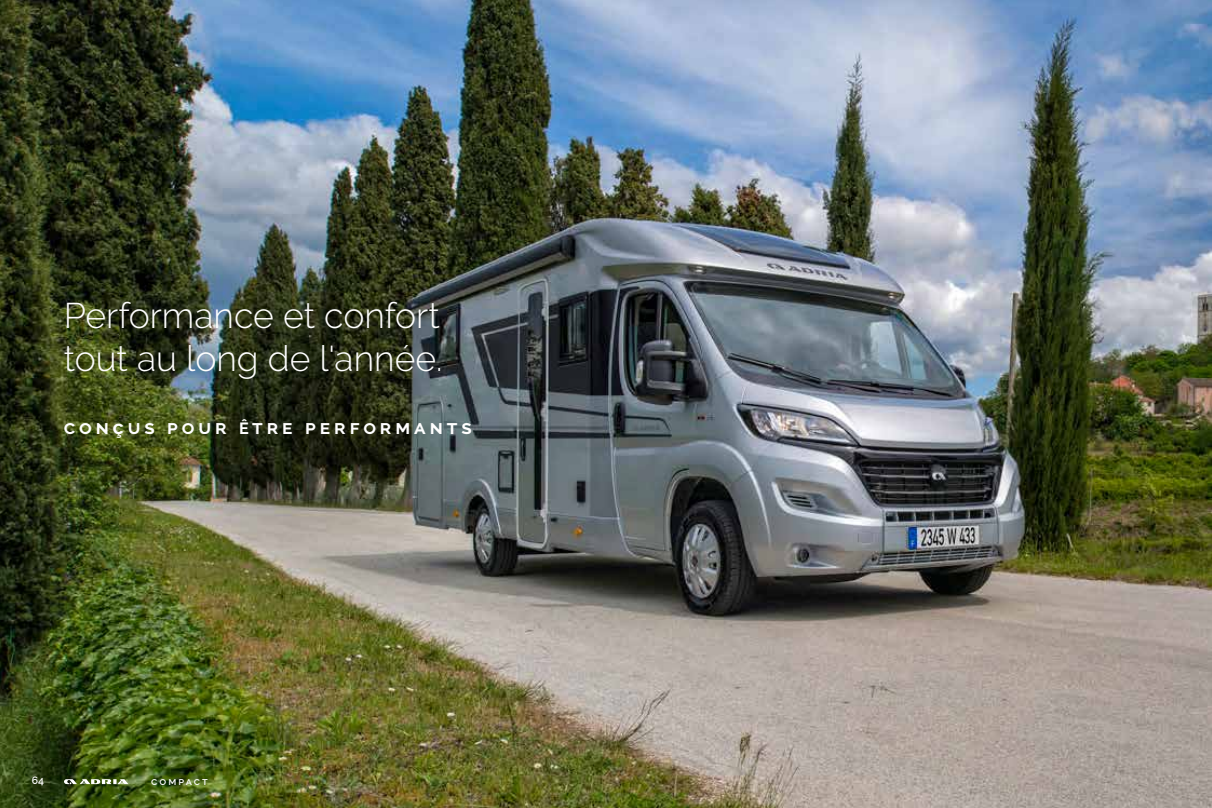
<style>
.page{position:relative;width:1212px;height:808px;background:#fff}
.page>*{position:absolute;margin:0;border:0;box-sizing:border-box;transform-origin:0 0}
.t1{font:300 35.55px/42.6px "Raleway";color:#fff}
.t2{font:700 19.5px "Raleway";letter-spacing:.2em;color:#fff}
.t3{font:600 10.5px "Raleway";color:#fff}
.s1{font-size:16.2px}
</style>
<div class="page">
<img style="left:0;top:0;width:1212px;height:808px">
<svg style="left:64px;top:779px;width:64px;height:5px"></svg>
<p class="t1" style="left:64px;top:294px;width:380px">Performance et confort tout au long de l'année.</p>
<p class="t2" style="left:64px;top:416px;width:409px">conçus pour <span class="s1">Ê</span>tre performants</p>
<p class="t3" style="left:32px;top:772px;width:14px">64</p>
<p class="t3" style="left:151px;top:772px;width:58px">compact</p>
</div>
